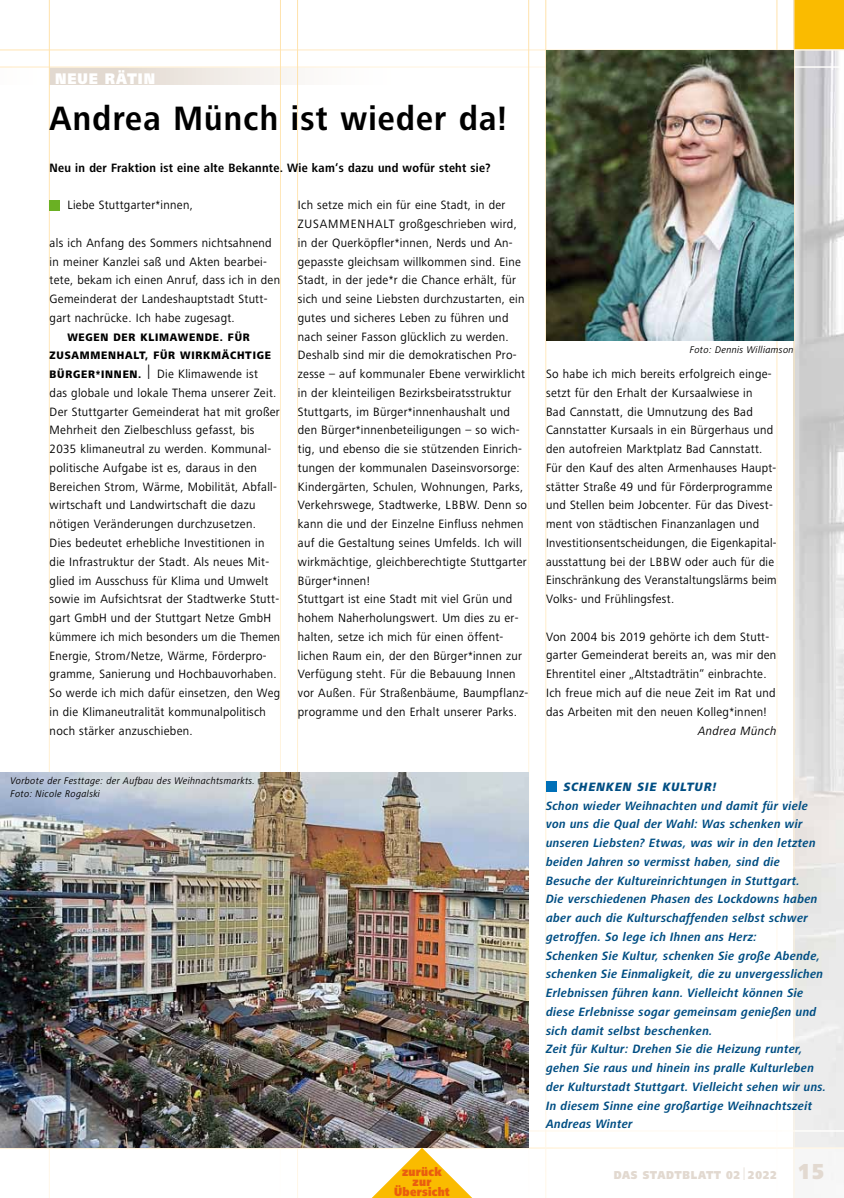
<style>
.page{position:relative;width:844px;height:1198px;background:#fff}
.page>*{position:absolute;margin:0;border:0;box-sizing:border-box;transform-origin:0 0}
.t1{font:700 35px "Frutiger Next LT";letter-spacing:.04em;color:#000;scale:.9 1}
.t2{font:900 16px "Frutiger Next LT";color:#fff;scale:.85 1}
.t3{font:12.5px/18.8px "Frutiger Next LT";letter-spacing:.025em;color:#000;scale:.95 1}
.t4{font:italic 700 12.5px/18.8px "Frutiger Next LT";letter-spacing:.03em;color:#004e83;scale:.9 1}
.t5{font:700 12.5px "Frutiger Next LT";letter-spacing:.025em;color:#000;scale:.9 1}
.t6{font:italic 800 12.5px "Frutiger Next LT";letter-spacing:.09em;color:#004e83;scale:.9 1}
.t7{font:900 12.5px/10px "Frutiger Next LT";letter-spacing:.025em;color:#e95d0f;text-align:center;scale:.85 1}
.t8{font:italic 12.5px "Frutiger Next LT";letter-spacing:.03em;color:#000;scale:.95 1}
.t9{font:900 11.88px "Frutiger Next LT";letter-spacing:.075em;color:#e2d9d0;scale:.85 1}
.t10{font:800 11.25px/18.8px "Frutiger Next LT";letter-spacing:.075em;color:#000;text-align:center;scale:.9 1}
.t11{font:italic 10px/12.5px "Frutiger Next LT";letter-spacing:.03em;color:#000;scale:.94 1}
.t12{font:italic 10px "Frutiger Next LT";letter-spacing:.03em;color:#000;scale:.95 1}
.s1{font-weight:800;font-size:11.25px}
.s2{font-size:20px}
.s3{font-weight:400;font-size:17.5px}
.s4{font-size:22.5px}
</style>
<div class="page">
<img style="left:794px;top:51px;width:49px;height:1096px">
<div style="left:794px;top:0;width:49px;height:50px;background:#fabb00"></div>
<div style="left:777px;top:1148px;width:66px;height:50px;background:#f6f6f6"></div>
<div style="left:50px;top:67px;width:354px;height:17px;background:linear-gradient(to right,#ded4c9,#fff)"></div>
<hr style="left:0;top:67px;width:843px;height:1px;background:#fff">
<hr style="left:297px;top:0;width:1px;height:1198px;background:#fff">
<hr style="left:280px;top:0;width:1px;height:1198px;background:#fff">
<hr style="left:0;top:1130px;width:843px;height:1px;background:#fff">
<hr style="left:793px;top:0;width:1px;height:1198px;background:#fff">
<img style="left:0;top:772px;width:528px;height:375px">
<img style="left:546px;top:50px;width:247px;height:291px">
<div style="left:50px;top:200px;width:10px;height:10px;background:#6ab023"></div>
<div style="left:546px;top:781px;width:10px;height:11px;background:#0070b8"></div>
<svg style="left:371px;top:1147px;width:101px;height:51px"></svg>
<p class="t2" style="left:55px;top:70px;width:119px">Neue Rätin</p>
<h1 class="t1" style="left:50px;top:99px;width:509px">Andrea Münch ist wieder da!</h1>
<p class="t5" style="left:50px;top:161px;width:491px">Neu in der Fraktion ist eine alte Bekannte. Wie kam‘s dazu und wofür steht sie?</p>
<p class="t3" style="left:67px;top:196px;width:134px">Liebe Stuttgarter*innen,</p>
<p class="t3" style="left:50px;top:233px;width:244px">als ich Anfang des Sommers nichtsahnend in meiner Kanzlei saß und Akten bearbei&shy;tete, bekam ich einen Anruf, dass ich in den Gemeinderat der Landeshauptstadt Stutt&shy;gart nachrücke. Ich habe zugesagt.</p>
<p class="t10" style="left:50px;top:327px;width:247px">WEGEN DER KLIMAWENDE. FÜR<br>ZUSAMMENHALT, FÜR WIRKMÄCHTIGE</p>
<p class="t3" style="left:50px;top:365px;width:244px"><span class="s1">BÜRGER*INNEN.</span> <span class="s2">l</span> Die Klimawende ist<br>das globale und lokale Thema unserer Zeit.<br>Der Stuttgarter Gemeinderat hat mit großer Mehrheit den Zielbeschluss gefasst, bis 2035 klimaneutral zu werden. Kommunal&shy;politische Aufgabe ist es, daraus in den Bereichen Strom, Wärme, Mobilität, Abfall&shy;wirtschaft und Landwirtschaft die dazu nötigen Veränderungen durchzusetzen.<br>Dies bedeutet erhebliche Investitionen in die Infrastruktur der Stadt. Als neues Mit&shy;glied im Ausschuss für Klima und Umwelt sowie im Aufsichtsrat der Stadtwerke Stutt&shy;gart GmbH und der Stuttgart Netze GmbH kümmere ich mich besonders um die Themen Energie, Strom/Netze, Wärme, Förderpro&shy;gramme, Sanierung und Hochbauvorhaben.<br>So werde ich mich dafür einsetzen, den Weg in die Klimaneutralität kommunalpolitisch noch stärker anzuschieben.</p>
<p class="t11" style="left:11px;top:775px;width:261px">Vorbote der Festtage: der Aufbau des Weihnachtsmarkts.<br>Foto: Nicole Rogalski</p>
<p class="t3" style="left:298px;top:196px;width:243px">Ich setze mich ein für eine Stadt, in der ZUSAMMENHALT großgeschrieben wird, in der Querköpfler*innen, Nerds und An&shy;gepasste gleichsam willkommen sind. Eine Stadt, in der jede*r die Chance erhält, für sich und seine Liebsten durchzustarten, ein gutes und sicheres Leben zu führen und nach seiner Fasson glücklich zu werden.<br>Deshalb sind mir die demokratischen Pro&shy;zesse – auf kommunaler Ebene verwirklicht in der kleinteiligen Bezirksbeiratsstruktur Stuttgarts, im Bürger*innenhaushalt und den Bürger*innenbeteiligungen – so wich&shy;tig, und ebenso die sie stützenden Einrich&shy;tungen der kommunalen Daseinsvorsorge:<br>Kindergärten, Schulen, Wohnungen, Parks, Verkehrswege, Stadtwerke, LBBW. Denn so kann die und der Einzelne Einfluss nehmen auf die Gestaltung seines Umfelds. Ich will wirkmächtige, gleichberechtigte Stuttgarter Bürger*innen!<br>Stuttgart ist eine Stadt mit viel Grün und hohem Naherholungswert. Um dies zu er&shy;halten, setze ich mich für einen öffent&shy;lichen Raum ein, der den Bürger*innen zur Verfügung steht. Für die Bebauung Innen vor Außen. Für Straßenbäume, Baumpflanz&shy;programme und den Erhalt unserer Parks.</p>
<p class="t12" style="left:689px;top:344px;width:111px">Foto: Dennis Williamson</p>
<p class="t3" style="left:546px;top:365px;width:244px">So habe ich mich bereits erfolgreich einge&shy;setzt für den Erhalt der Kursaalwiese in<br>Bad Cannstatt, die Umnutzung des Bad Cannstatter Kursaals in ein Bürgerhaus und den autofreien Marktplatz Bad Cannstatt.<br>Für den Kauf des alten Armenhauses Haupt&shy;stätter Straße 49 und für Förderprogramme und Stellen beim Jobcenter. Für das Divest&shy;ment von städtischen Finanzanlagen und Investitionsentscheidungen, die Eigenkapital&shy;ausstattung bei der LBBW oder auch für die Einschränkung des Veranstaltungslärms beim Volks- und Frühlingsfest.</p>
<p class="t3" style="left:546px;top:627px;width:244px">Von 2004 bis 2019 gehörte ich dem Stutt&shy;garter Gemeinderat bereits an, was mir den Ehrentitel einer „Altstadträtin“ einbrachte.<br>Ich freue mich auf die neue Zeit im Rat und das Arbeiten mit den neuen Kolleg*innen!</p>
<p class="t8" style="left:697px;top:723px;width:84px">Andrea Münch</p>
<p class="t6" style="left:563px;top:779px;width:171px">SCHENKEN SIE KULTUR!</p>
<p class="t4" style="left:546px;top:796px;width:313px">Schon wieder Weihnachten und damit für viele von uns die Qual der Wahl: Was schenken wir unseren Liebsten? Etwas, was wir in den letzten beiden Jahren so vermisst haben, sind die Besuche der Kultureinrichtungen in Stuttgart.<br>Die verschiedenen Phasen des Lockdowns haben aber auch die Kulturschaffenden selbst schwer getroffen. So lege ich Ihnen ans Herz:<br>Schenken Sie Kultur, schenken Sie große Abende, schenken Sie Einmaligkeit, die zu unvergesslichen Erlebnissen führen kann. Vielleicht können Sie diese Erlebnisse sogar gemeinsam genießen und sich damit selbst beschenken.<br>Zeit für Kultur: Drehen Sie die Heizung runter, gehen Sie raus und hinein ins pralle Kulturleben der Kulturstadt Stuttgart. Vielleicht sehen wir uns.<br>In diesem Sinne eine großartige Weihnachtszeit Andreas Winter</p>
<p class="t7" style="left:402px;top:1167px;width:48px">zurück</p>
<p class="t9" style="left:563px;top:1167px;width:28px">DA</p>
<p class="t9" style="left:630px;top:1167px;width:33px">S STADT</p>
<p class="t9" style="left:682px;top:1167px;width:20px">BLATT</p>
<p class="t9" style="left:726px;top:1167px;width:117px">02 <span class="s3">l</span> 2022 <span class="s4">15</span></p>
<p class="t7" style="left:394px;top:1177px;width:67px">zur<br>Übersicht</p>
</div>
